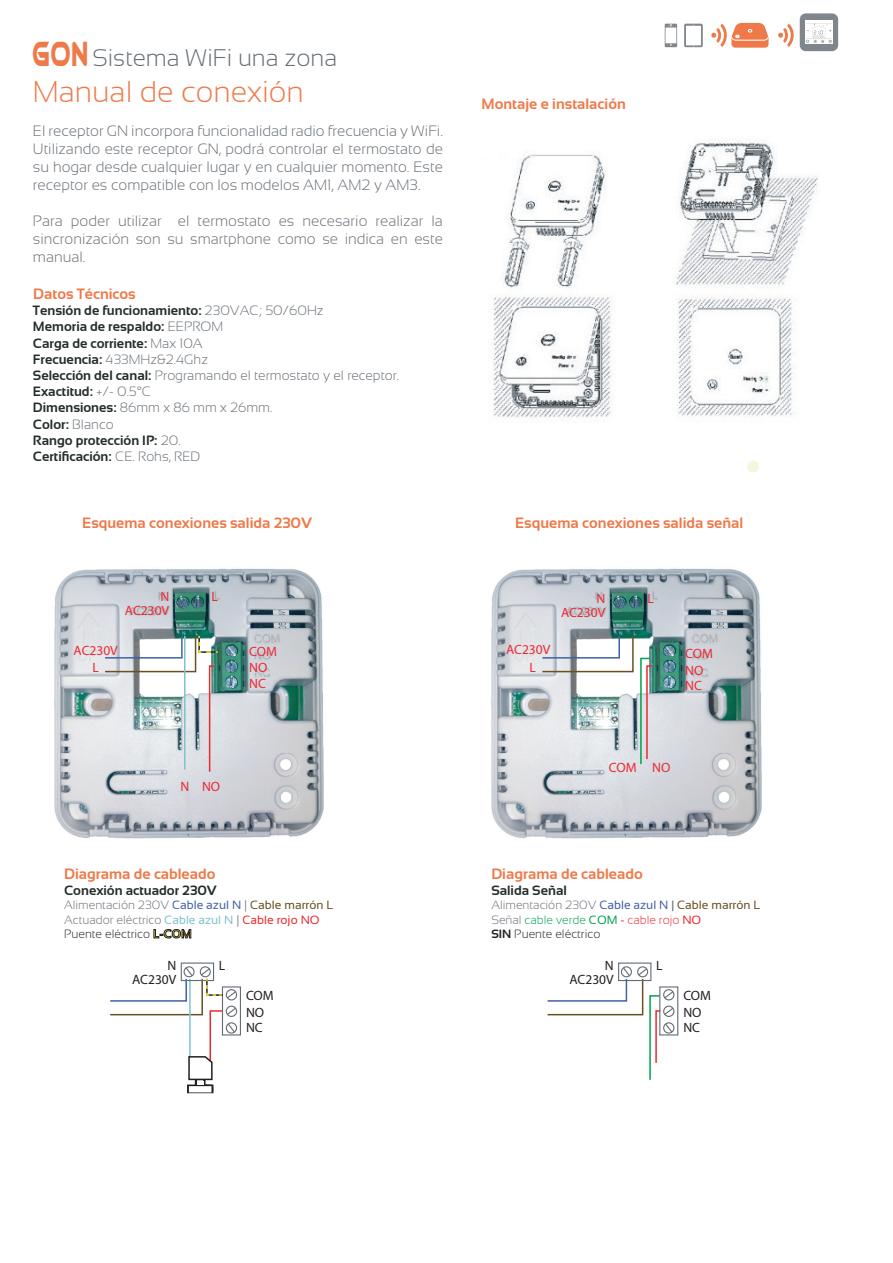
<style>
.page{position:relative;width:893px;height:1263px;background:#fff}
.page>*{position:absolute;margin:0;border:0;box-sizing:border-box;transform-origin:0 0}
.t1{font:300 30px "Sansation";color:#ee7949}
.t2{font:300 24px "Sansation";color:#656d74}
.t3{font:300 15px/18px "Sansation";color:#656d74;text-align:justify}
.t4{font:700 15px "Sansation";color:#ee7949}
.t5{font:700 13.5px/16.2px "Sansation";color:#232d2c}
.t6{font:13.5px/14px "Myriad Pro";color:#eb2933}
.t7{font:13.5px/16.8px "Myriad Pro";color:#231f20}
.t8{font:300 12px/14.4px "Sansation";color:#656d74}
.s1{font-family:"Ethnocentric";font-weight:400;font-size:33px;color:#ee7949}
.s2{font-weight:300;color:#656d74}
.s3{font-weight:400;color:#4361a5}
.s4{font-weight:400;color:#695021}
.s5{font-weight:400;color:#80c2d2}
.s6{font-weight:400;color:#ec2a2d}
.s7{color:#231f20}
.s8{font-weight:700;color:#f2e92b}
.s9{font-weight:400}
.s10{color:#00a24e}
.s11{font-weight:400;color:#00a24e}
.s12{color:#ec2a2d}
.s13{font-weight:700;color:#231f20}
</style>
<div class="page">
<img style="left:492px;top:138px;width:326px;height:280px">
<img style="left:54px;top:568px;width:270px;height:271px">
<img style="left:104px;top:634px;width:115px;height:139px">
<img style="left:491px;top:568px;width:271px;height:271px">
<div style="left:618px;top:962px;width:33px;height:19px;border:1px solid #656d74"></div>
<div style="left:659px;top:986px;width:19px;height:49px;border:1px solid #656d74"></div>
<svg style="left:547px;top:966px;width:127px;height:114px"></svg>
<div style="left:181px;top:962px;width:33px;height:19px;border:1px solid #656d74"></div>
<div style="left:222px;top:986px;width:19px;height:49px;border:1px solid #656d74"></div>
<svg style="left:541px;top:634px;width:112px;height:131px"></svg>
<svg style="left:110px;top:966px;width:127px;height:127px"></svg>
<svg style="left:684px;top:24px;width:19px;height:23px"></svg>
<svg style="left:665px;top:24px;width:12px;height:23px"></svg>
<svg style="left:711px;top:22px;width:83px;height:26px"></svg>
<div style="left:800px;top:13px;width:38px;height:38px;background:#81868d;border-radius:6px"></div>
<div style="left:805px;top:20px;width:28px;height:24px;background:#fff"></div>
<svg style="left:806px;top:23px;width:26px;height:20px"></svg>
<div style="left:747px;top:461px;width:12px;height:11px;background:#f5f6df;border-radius:50%"></div>
<svg style="left:153px;top:929px;width:38px;height:9px"></svg>
<h2 class="t2" style="left:33px;top:44px;width:306px"><span class="s1">GON</span> Sistema WiFi una zona</h2>
<h1 class="t1" style="left:33px;top:74px;width:272px">Manual de conexión</h1>
<p class="t3" style="left:33px;top:122px;width:411px">El receptor GN incorpora funcionalidad radio frecuencia y WiFi.<br>Utilizando este receptor GN, podrá controlar el termostato de su hogar desde cualquier lugar y en cualquier momento. Este receptor es compatible con los modelos AM1, AM2 y AM3.</p>
<p class="t3" style="left:33px;top:212px;width:411px">Para poder utilizar el termostato es necesario realizar la sincronización son su smartphone como se indica en este manual.</p>
<p class="t4" style="left:33px;top:285px;width:104px">Datos Técnicos</p>
<p class="t5" style="left:33px;top:302px;width:368px">Tensión de funcionamiento: <span class="s2">230VAC; 50/60Hz<br></span>Memoria de respaldo: <span class="s2">EEPROM<br></span>Carga de corriente: <span class="s2">Max 10A<br></span>Frecuencia: <span class="s2">433MHz&amp;2.4Ghz<br></span>Selección del canal: <span class="s2">Programando el termostato y el receptor.<br></span>Exactitud: <span class="s2">+/- 0.5°C<br></span>Dimensiones: <span class="s2">86mm x 86 mm x 26mm.<br></span>Color: <span class="s2">Blanco<br></span>Rango protección IP: <span class="s2">20.<br></span>Certificación: <span class="s2">CE. Rohs, RED</span></p>
<p class="t4" style="left:482px;top:95px;width:146px">Montaje e instalación</p>
<p class="t4" style="left:82px;top:514px;width:231px">Esquema conexiones salida 230V</p>
<p class="t4" style="left:515px;top:514px;width:230px">Esquema conexiones salida señal</p>
<p class="t6" style="left:125px;top:589px;width:46px;text-align:right">N<br>AC230V</p>
<p class="t6" style="left:74px;top:642px;width:46px;line-height:16.5px;text-align:center">AC230V<br>L</p>
<p class="t6" style="left:211px;top:589px;width:8px">L</p>
<p class="t6" style="left:249px;top:642px;width:29px;line-height:16.8px">COM<br>NO</p>
<p class="t6" style="left:249px;top:676px;width:18px">NC</p>
<p class="t6" style="left:180px;top:779px;width:10px">N</p>
<p class="t6" style="left:202px;top:779px;width:20px">NO</p>
<p class="t6" style="left:530px;top:640px;width:22px;line-height:18.8px;text-indent:-24px">AC230V<br>L</p>
<p class="t6" style="left:561px;top:592px;width:46px;text-align:right">N<br>AC230V</p>
<p class="t6" style="left:647px;top:592px;width:8px">L</p>
<p class="t6" style="left:685px;top:645px;width:29px;line-height:16.8px">COM<br>NO</p>
<p class="t6" style="left:685px;top:679px;width:18px">NC</p>
<p class="t6" style="left:609px;top:760px;width:29px">COM</p>
<p class="t6" style="left:652px;top:760px;width:20px">NO</p>
<p class="t4" style="left:64px;top:865px;width:153px">Diagrama de cableado</p>
<p class="t5" style="left:64px;top:882px;width:154px">Conexión actuador 230V</p>
<p class="t8" style="left:64px;top:898px;width:271px">Alimentación 230V <span class="s3">Cable azul N</span> <span class="s4">Cable marrón L<br></span>Actuador eléctrico <span class="s5">Cable azul N</span> <span class="s6">Cable rojo NO<br></span><span class="s7">Puente eléctrico</span> <span class="s8">L-COM</span></p>
<p class="t4" style="left:491px;top:865px;width:153px">Diagrama de cableado</p>
<p class="t5" style="left:491px;top:882px;width:77px">Salida Señal</p>
<p class="t8" style="left:491px;top:898px;width:270px">Alimentación 230V <span class="s3">Cable azul N</span> <span class="s9">|</span> <span class="s4">Cable marrón L<br></span>Señal <span class="s10">cable verde</span> <span class="s11">COM</span> <span class="s6">-</span> <span class="s12">cable rojo</span> <span class="s6">NO<br></span><span class="s13">SIN</span> <span class="s7">Puente eléctrico</span></p>
<p class="t7" style="left:570px;top:958px;width:46px;line-height:14px;text-align:right">N<br>AC230V</p>
<p class="t7" style="left:683px;top:987px;width:29px">COM<br>NO</p>
<p class="t7" style="left:683px;top:1018px;width:18px">NC</p>
<p class="t7" style="left:168px;top:957px;width:10px">N</p>
<p class="t7" style="left:656px;top:957px;width:8px">L</p>
<p class="t7" style="left:132px;top:971px;width:46px">AC230V</p>
<p class="t7" style="left:246px;top:987px;width:29px">COM<br>NO</p>
<p class="t7" style="left:246px;top:1018px;width:18px">NC</p>
<p class="t7" style="left:219px;top:957px;width:8px">L</p>
</div>
